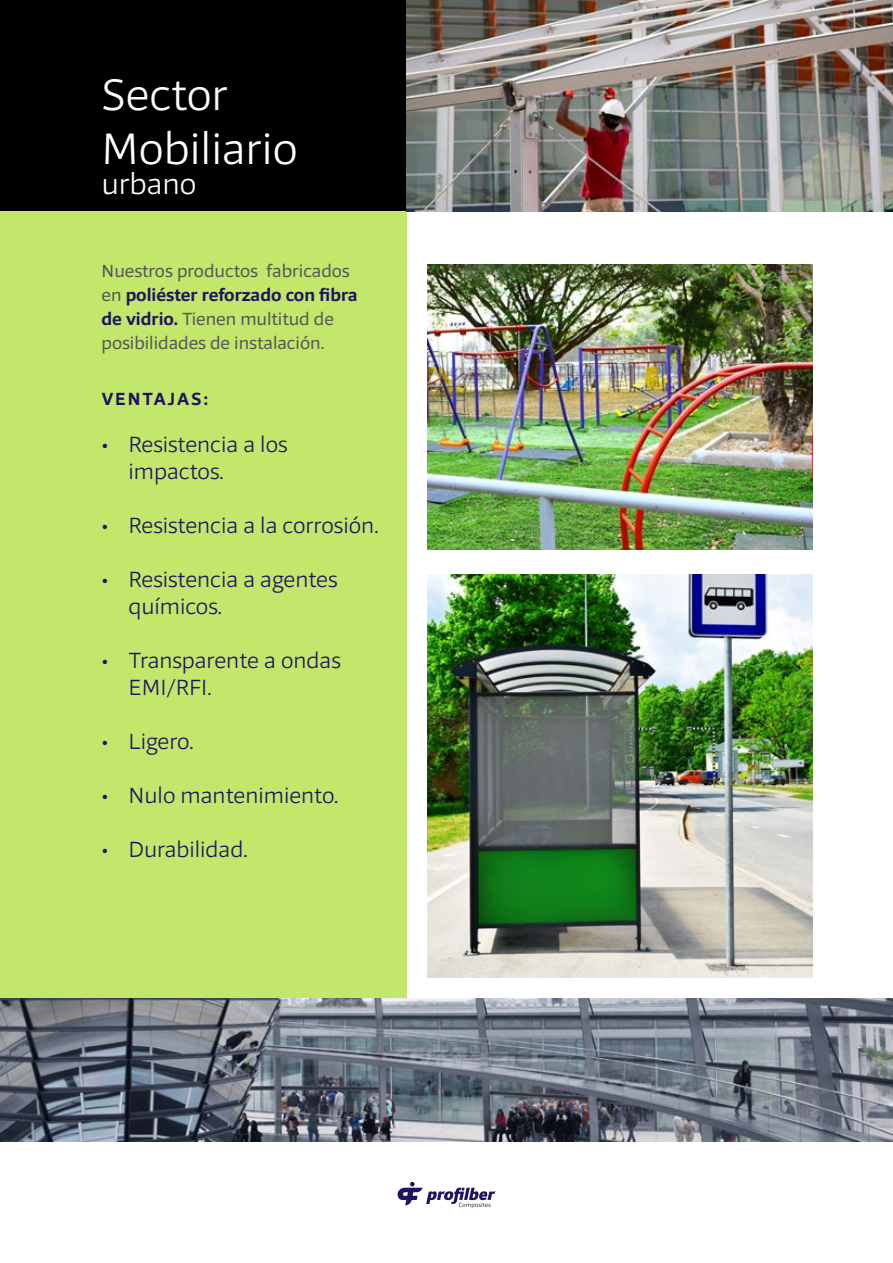
<style>
.page{position:relative;width:893px;height:1263px;background:#fff}
.page>*{position:absolute;margin:0;border:0;box-sizing:border-box;transform-origin:0 0}
.t1{font:300 45px/54px "Foro Sans";color:#fff}
.t2{font:300 30px "Foro Sans";color:#fff}
.t3{font:300 22.5px/27px "Foro Sans";color:#21145f}
.t4{font:18px/24px "Foro Sans";color:#575756}
.t5{font:700 18px "Foro Sans";letter-spacing:.1em;color:#21145f}
.s1{font-weight:700;color:#21145f}
</style>
<div class="page">
<svg style="left:398px;top:1182px;width:97px;height:26px"></svg>
<div style="left:0;top:0;width:406px;height:212px;background:#000"></div>
<div style="left:0;top:212px;width:406px;height:787px;background:#c2e76b"></div>
<img style="left:406px;top:0;width:487px;height:212px">
<img style="left:0;top:999px;width:893px;height:142px">
<img style="left:428px;top:264px;width:385px;height:285px">
<img style="left:428px;top:574px;width:385px;height:403px">
<h1 class="t1" style="left:102px;top:67px;width:198px">Sector<br>Mobiliario</h1>
<h2 class="t2" style="left:102px;top:165px;width:96px">urbano</h2>
<p class="t4" style="left:102px;top:259px;width:257px">Nuestros productos fabricados en <span class="s1">poliéster reforzado con fibra de vidrio.</span> Tienen multitud de posibilidades de instalación.</p>
<p class="t5" style="left:102px;top:387px;width:108px">VENTAJAS:</p>
<p class="t3" style="left:129px;top:430px;width:160px;text-indent:-27px">• Resistencia a los impactos.</p>
<p class="t3" style="left:102px;top:511px;width:278px">• Resistencia a la corrosión.</p>
<p class="t3" style="left:129px;top:565px;width:210px;text-indent:-27px">• Resistencia a agentes químicos.</p>
<p class="t3" style="left:129px;top:646px;width:214px;text-indent:-27px">• Transparente a ondas<br>EMI/RFI.</p>
<p class="t3" style="left:102px;top:727px;width:94px">• Ligero.</p>
<p class="t3" style="left:102px;top:781px;width:238px">• Nulo mantenimiento.</p>
<p class="t3" style="left:102px;top:835px;width:148px">• Durabilidad.</p>
</div>
